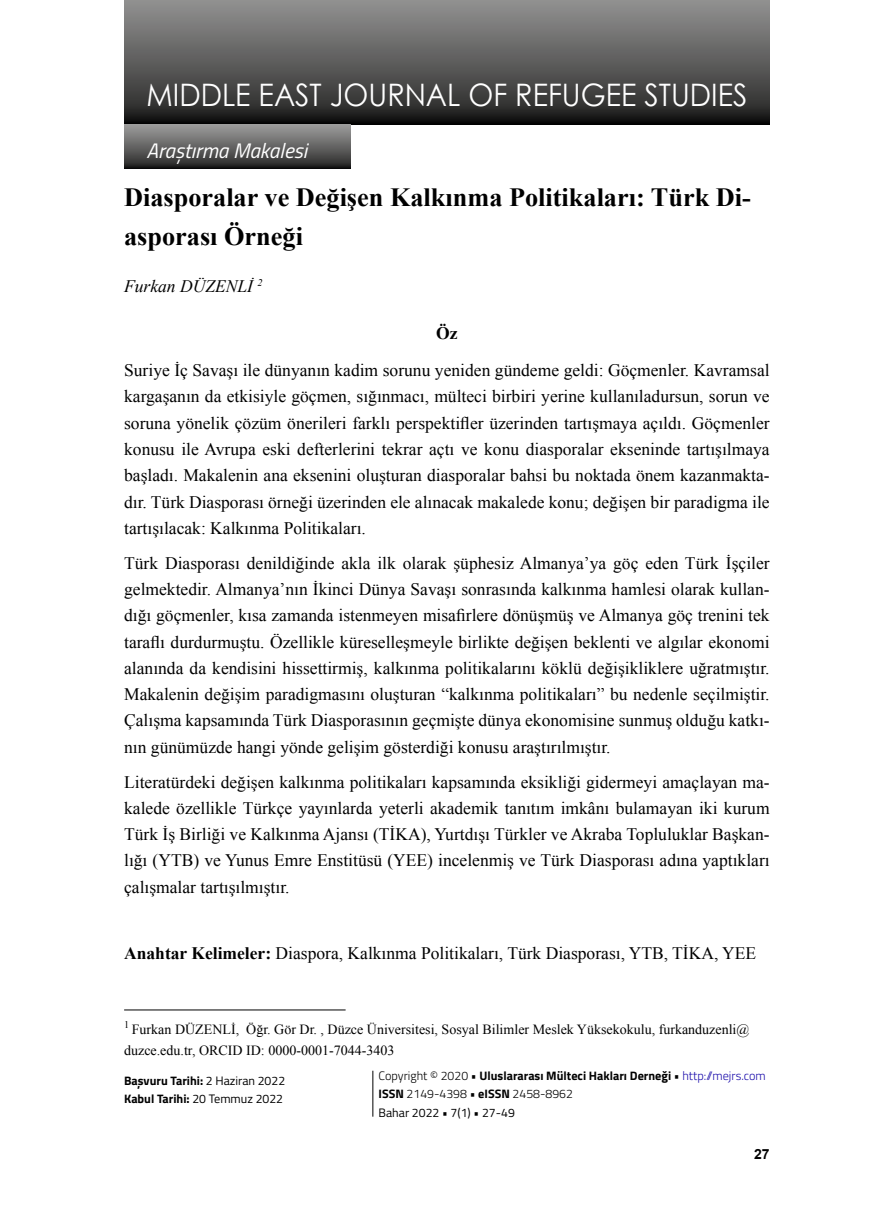
<style>
.page{position:relative;width:869px;height:1216px;background:#fff}
.page>*{position:absolute;margin:0;border:0;box-sizing:border-box;transform-origin:0 0}
.t1{font:30.97px "Century Gothic";color:#fff;scale:.93 1}
.t2{font:700 26.25px/38.5px "Times New Roman";color:#000}
.t3{font:italic 21px "Titillium Web";color:#fff}
.t4{font:17.5px/26.2px "Times New Roman";color:#000;text-align:justify}
.t5{font:italic 17.5px "Times New Roman";color:#000}
.t6{font:700 17.5px "Times New Roman";color:#000}
.t7{font:14px/21px "Times New Roman";color:#000}
.t8{font:700 14px "Arial";color:#000}
.t9{font:700 12.25px/18.4px "Titillium Web";color:#000}
.s1{font-weight:700}
.s2{font-weight:400}
.s3{font-weight:300}
.s4{font-weight:300;color:#1b0dab}
</style>
<div class="page">
<svg style="left:124px;top:0;width:645px;height:124px;background:#595958"></svg>
<div style="left:124px;top:124px;width:226px;height:45px;background:linear-gradient(to bottom,#a2a2a1,#222221)"></div>
<hr style="left:372px;top:1070px;width:1px;height:46px;background:#000">
<hr style="left:124px;top:1009px;width:221px;height:1px;background:#000">
<h1 class="t1" style="left:146px;top:73px;width:647px">MIDDLE EAST JOURNAL OF REFUGEE STUDIES</h1>
<p class="t3" style="left:146px;top:135px;width:162px">Araştırma Makalesi</p>
<h2 class="t2" style="left:124px;top:178px;width:628px">Diasporalar ve Değişen Kalkınma Politikaları: Türk Di&shy;asporası Örneği</h2>
<p class="t5" style="left:124px;top:274px;width:140px">Furkan DÜZENLİ <sup>2</sup></p>
<p class="t6" style="left:436px;top:321px;width:23px">Öz</p>
<p class="t4" style="left:124px;top:357px;width:646px">Suriye İç Savaşı ile dünyanın kadim sorunu yeniden gündeme geldi: Göçmenler. Kavramsal kargaşanın da etkisiyle göçmen, sığınmacı, mülteci birbiri yerine kullanıladursun, sorun ve soruna yönelik çözüm önerileri farklı perspektifler üzerinden tartışmaya açıldı. Göçmenler konusu ile Avrupa eski defterlerini tekrar açtı ve konu diasporalar ekseninde tartışılmaya başladı. Makalenin ana eksenini oluşturan diasporalar bahsi bu noktada önem kazanmakta&shy;dır. Türk Diasporası örneği üzerinden ele alınacak makalede konu; değişen bir paradigma ile tartışılacak: Kalkınma Politikaları.</p>
<p class="t4" style="left:124px;top:549px;width:646px">Türk Diasporası denildiğinde akla ilk olarak şüphesiz Almanya’ya göç eden Türk İşçiler gelmektedir. Almanya’nın İkinci Dünya Savaşı sonrasında kalkınma hamlesi olarak kullan&shy;dığı göçmenler, kısa zamanda istenmeyen misafirlere dönüşmüş ve Almanya göç trenini tek taraflı durdurmuştu. Özellikle küreselleşmeyle birlikte değişen beklenti ve algılar ekonomi alanında da kendisini hissettirmiş, kalkınma politikalarını köklü değişikliklere uğratmıştır.<br>Makalenin değişim paradigmasını oluşturan “kalkınma politikaları” bu nedenle seçilmiştir.<br>Çalışma kapsamında Türk Diasporasının geçmişte dünya ekonomisine sunmuş olduğu katkı&shy;nın günümüzde hangi yönde gelişim gösterdiği konusu araştırılmıştır.</p>
<p class="t4" style="left:124px;top:768px;width:646px">Literatürdeki değişen kalkınma politikaları kapsamında eksikliği gidermeyi amaçlayan ma&shy;kalede özellikle Türkçe yayınlarda yeterli akademik tanıtım imkânı bulamayan iki kurum Türk İş Birliği ve Kalkınma Ajansı (TİKA), Yurtdışı Türkler ve Akraba Topluluklar Başkan&shy;lığı (YTB) ve Yunus Emre Enstitüsü (YEE) incelenmiş ve Türk Diasporası adına yaptıkları çalışmalar tartışılmıştır.</p>
<p class="t4" style="left:124px;top:939px;width:633px"><span class="s1">Anahtar Kelimeler:</span> Diaspora, Kalkınma Politikaları, Türk Diasporası, YTB, TİKA, YEE</p>
<p class="t7" style="left:124px;top:1018px;width:626px"><sup>1</sup> Furkan DÜZENLİ, Öğr. Gör Dr. , Düzce Üniversitesi, Sosyal Bilimler Meslek Yüksekokulu, furkanduzenli@ duzce.edu.tr, ORCID ID: 0000-0001-7044-3403</p>
<p class="t9" style="left:124px;top:1070px;width:162px">Başvuru Tarihi: <span class="s2">2 Haziran 2022<br></span>Kabul Tarihi: <span class="s2">20 Temmuz 2022</span></p>
<p class="t9" style="left:378px;top:1065px;width:388px"><span class="s3">Copyright © 2020 •</span> Uluslararası Mülteci Hakları Derneği <span class="s3">•</span> <span class="s4">http://mejrs.com<br></span>ISSN <span class="s3">2149-4398 •</span> eISSN <span class="s3">2458-8962<br></span><span class="s2">Bahar 2022 • 7(1) • 27-49</span></p>
<p class="t8" style="left:753px;top:1144px;width:17px">27</p>
</div>
